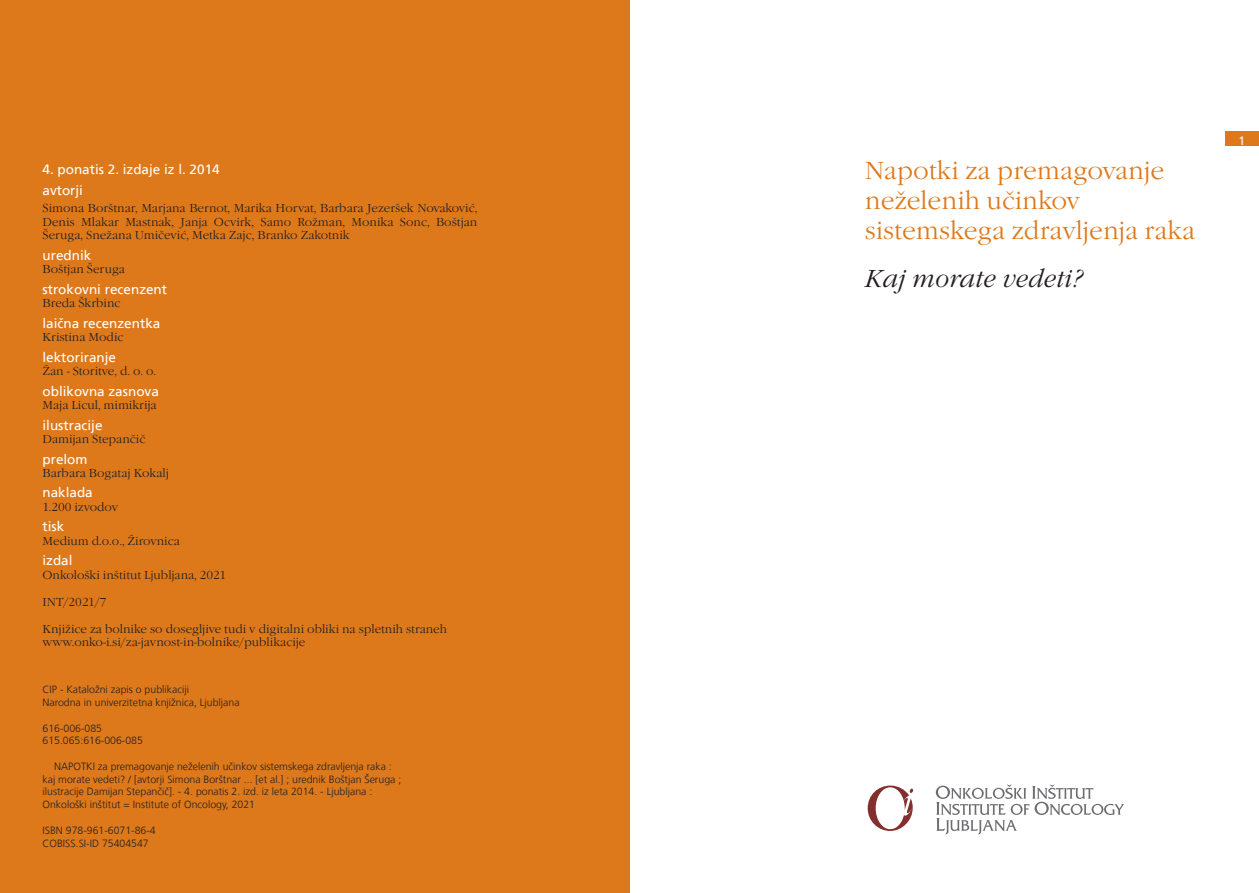
<style>
.page{position:relative;width:1259px;height:893px;background:#fff}
.page>*{position:absolute;margin:0;border:0;box-sizing:border-box;transform-origin:0 0}
.t1{font:300 25.5px/30px "Garamond Itc TEE";color:#de791b}
.t2{font:italic 300 25.5px "Garamond Itc TEE";color:#231f20}
.t3{font:13.5px/20.4px "Frutiger CE";color:#fff}
.t4{font:300 12px/13.5px "Garamond Itc TEE";color:#231f20;text-align:justify}
.t5{font:12px "Frutiger CE";color:#fff}
.t6{font:300 10.5px/12.8px "Frutiger";color:#231f20}
</style>
<div class="page">
<div style="left:1225px;top:131px;width:34px;height:15px;background:#de791b"></div>
<div style="left:0;top:0;width:629px;height:893px;background:#de791b"></div>
<svg style="left:867px;top:785px;width:46px;height:46px"></svg>
<svg style="left:936px;top:784px;width:188px;height:50px"></svg>
<p class="t3" style="left:43px;top:159px;width:179px">4. ponatis 2. izdaje iz l. 2014 avtorji</p>
<p class="t4" style="left:43px;top:202px;width:436px">Simona Borštnar, Marjana Bernot, Marika Horvat, Barbara Jezeršek Novaković, Denis Mlakar Mastnak, Janja Ocvirk, Samo Rožman, Monika Sonc, Boštjan Šeruga, Snežana Umičević, Metka Zajc, Branko Zakotnik</p>
<p class="t3" style="left:43px;top:245px;width:50px">urednik</p>
<p class="t4" style="left:43px;top:263px;width:84px">Boštjan Šeruga</p>
<p class="t3" style="left:43px;top:279px;width:126px">strokovni recenzent</p>
<p class="t4" style="left:43px;top:297px;width:79px">Breda Škrbinc</p>
<p class="t3" style="left:43px;top:313px;width:119px">laična recenzentka</p>
<p class="t4" style="left:43px;top:331px;width:82px">Kristina Modic</p>
<p class="t3" style="left:43px;top:347px;width:75px">lektoriranje</p>
<p class="t4" style="left:43px;top:365px;width:115px">Žan - Storitve, d. o. o.</p>
<p class="t3" style="left:43px;top:381px;width:118px">oblikovna zasnova</p>
<p class="t4" style="left:43px;top:399px;width:116px">Maja Licul, mimikrija</p>
<p class="t3" style="left:43px;top:415px;width:62px">ilustracije</p>
<p class="t4" style="left:43px;top:433px;width:104px">Damijan Stepančič</p>
<p class="t3" style="left:43px;top:449px;width:47px">prelom</p>
<p class="t4" style="left:43px;top:466px;width:128px">Barbara Bogataj Kokalj</p>
<p class="t3" style="left:43px;top:482px;width:52px">naklada</p>
<p class="t4" style="left:43px;top:500px;width:77px">1.200 izvodov</p>
<p class="t3" style="left:43px;top:516px;width:23px">tisk</p>
<p class="t4" style="left:43px;top:534px;width:139px">Medium d.o.o., Žirovnica</p>
<p class="t3" style="left:43px;top:550px;width:32px">izdal</p>
<p class="t4" style="left:43px;top:568px;width:185px">Onkološki inštitut Ljubljana, 2021</p>
<p class="t4" style="left:43px;top:595px;width:65px">INT/2021/7</p>
<p class="t4" style="left:43px;top:622px;width:406px">Knjižice za bolnike so dosegljive tudi v digitalni obliki na spletnih straneh www.onko-i.si/za-javnost-in-bolnike/publikacije</p>
<p class="t6" style="left:43px;top:683px;width:198px">CIP - Kataložni zapis o publikaciji<br>Narodna in univerzitetna knjižnica, Ljubljana</p>
<p class="t6" style="left:43px;top:721px;width:102px">616-006-085<br>615.065:616-006-085</p>
<p class="t6" style="left:43px;top:760px;width:360px;text-indent:12px">NAPOTKI za premagovanje neželenih učinkov sistemskega zdravljenja raka : kaj morate vedeti? / [avtorji Simona Borštnar ... [et al.] ; urednik Boštjan Šeruga ; ilustracije Damijan Stepančič]. - 4. ponatis 2. izd. iz leta 2014. - Ljubljana :<br>Onkološki inštitut = Institute of Oncology, 2021</p>
<p class="t6" style="left:43px;top:823px;width:115px;line-height:13.5px">ISBN 978-961-6071-86-4<br>COBISS.SI-ID 75404547</p>
<h1 class="t1" style="left:865px;top:156px;width:332px">Napotki za premagovanje neželenih učinkov sistemskega zdravljenja raka</h1>
<h1 class="t2" style="left:865px;top:264px;width:220px">Kaj morate vedeti?</h1>
<p class="t5" style="left:1238px;top:134px;width:8px">1</p>
</div>
